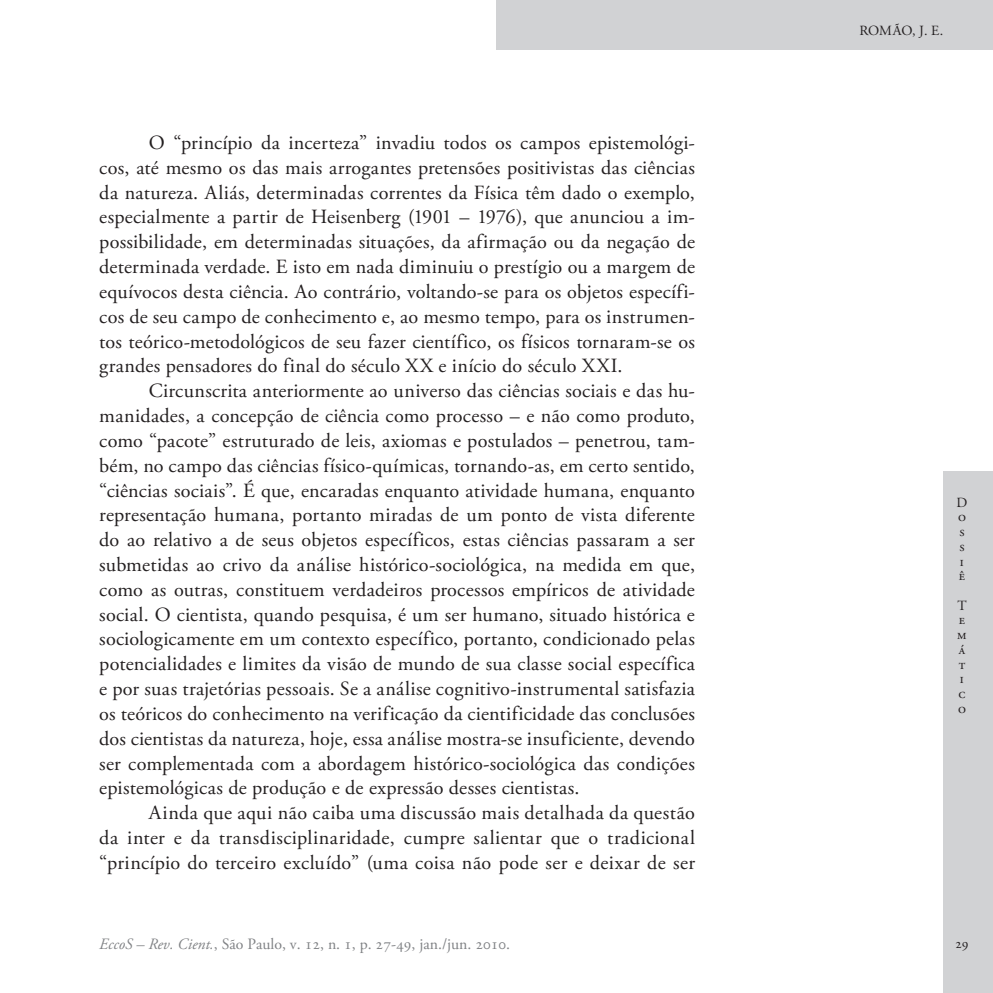
<style>
.page{position:relative;width:993px;height:993px;background:#fff}
.page>*{position:absolute;margin:0;border:0;box-sizing:border-box;transform-origin:0 0}
.Ec_Normal{font:20.12px/24.8px "Adobe Garamond Pro";letter-spacing:.015em;color:#231f20;text-align:justify}
.t1{font:15.75px "Adobe Garamond Pro";color:#808285}
.Ec_xxCantoSsups{font:14px/14.7px "Adobe Garamond Pro";letter-spacing:-.01em;color:#231f20}
.s1{font-style:italic}
</style>
<div class="page">
<div style="left:496px;top:0;width:496px;height:50px;background:#d1d2d4"></div>
<div style="left:943px;top:471px;width:49px;height:521px;background:#d1d2d4"></div>
<p class="Ec_Normal" style="left:99px;top:131px;width:597px;text-indent:50px">O “princípio da incerteza” invadiu todos os campos epistemológi&shy;cos, até mesmo os das mais arrogantes pretensões positivistas das ciências da natureza. Aliás, determinadas correntes da Física têm dado o exemplo, especialmente a partir de Heisenberg (1901 – 1976), que anunciou a im&shy;possibilidade, em determinadas situações, da afirmação ou da negação de determinada verdade. E isto em nada diminuiu o prestígio ou a margem de equívocos desta ciência. Ao contrário, voltando-se para os objetos específi&shy;cos de seu campo de conhecimento e, ao mesmo tempo, para os instrumen&shy;tos teórico-metodológicos de seu fazer científico, os físicos tornaram-se os grandes pensadores do final do século XX e início do século XXI.</p>
<p class="Ec_Normal" style="left:99px;top:379px;width:597px;text-indent:50px">Circunscrita anteriormente ao universo das ciências sociais e das hu&shy;manidades, a concepção de ciência como processo – e não como produto, como “pacote” estruturado de leis, axiomas e postulados – penetrou, tam&shy;bém, no campo das ciências físico-químicas, tornando-as, em certo sentido, “ciências sociais”. É que, encaradas enquanto atividade humana, enquanto representação humana, portanto miradas de um ponto de vista diferente do ao relativo a de seus objetos específicos, estas ciências passaram a ser submetidas ao crivo da análise histórico-sociológica, na medida em que, como as outras, constituem verdadeiros processos empíricos de atividade social. O cientista, quando pesquisa, é um ser humano, situado histórica e sociologicamente em um contexto específico, portanto, condicionado pelas potencialidades e limites da visão de mundo de sua classe social específica e por suas trajetórias pessoais. Se a análise cognitivo-instrumental satisfazia os teóricos do conhecimento na verificação da cientificidade das conclusões dos cientistas da natureza, hoje, essa análise mostra-se insuficiente, devendo ser complementada com a abordagem histórico-sociológica das condições epistemológicas de produção e de expressão desses cientistas.</p>
<p class="Ec_Normal" style="left:99px;top:800px;width:597px;text-indent:50px">Ainda que aqui não caiba uma discussão mais detalhada da questão da inter e da transdisciplinaridade, cumpre salientar que o tradicional “princípio do terceiro excluído” (uma coisa não pode ser e deixar de ser</p>
<p class="t1" style="left:99px;top:934px;width:412px"><span class="s1">EccoS – Rev. Cient.</span>, São Paulo, v. 12, n. 1, p. 27-49, jan./jun. 2010.</p>
<p class="Ec_xxCantoSsups" style="left:859px;top:24px;width:85px">ROMÃO, J. E.</p>
<p class="Ec_xxCantoSsups" style="left:956px;top:495px;width:12px">D o s s i ê</p>
<p class="Ec_xxCantoSsups" style="left:956px;top:598px;width:11px">T e m á t i c o</p>
<p class="Ec_xxCantoSsups" style="left:954px;top:936px;width:15px">29</p>
</div>
